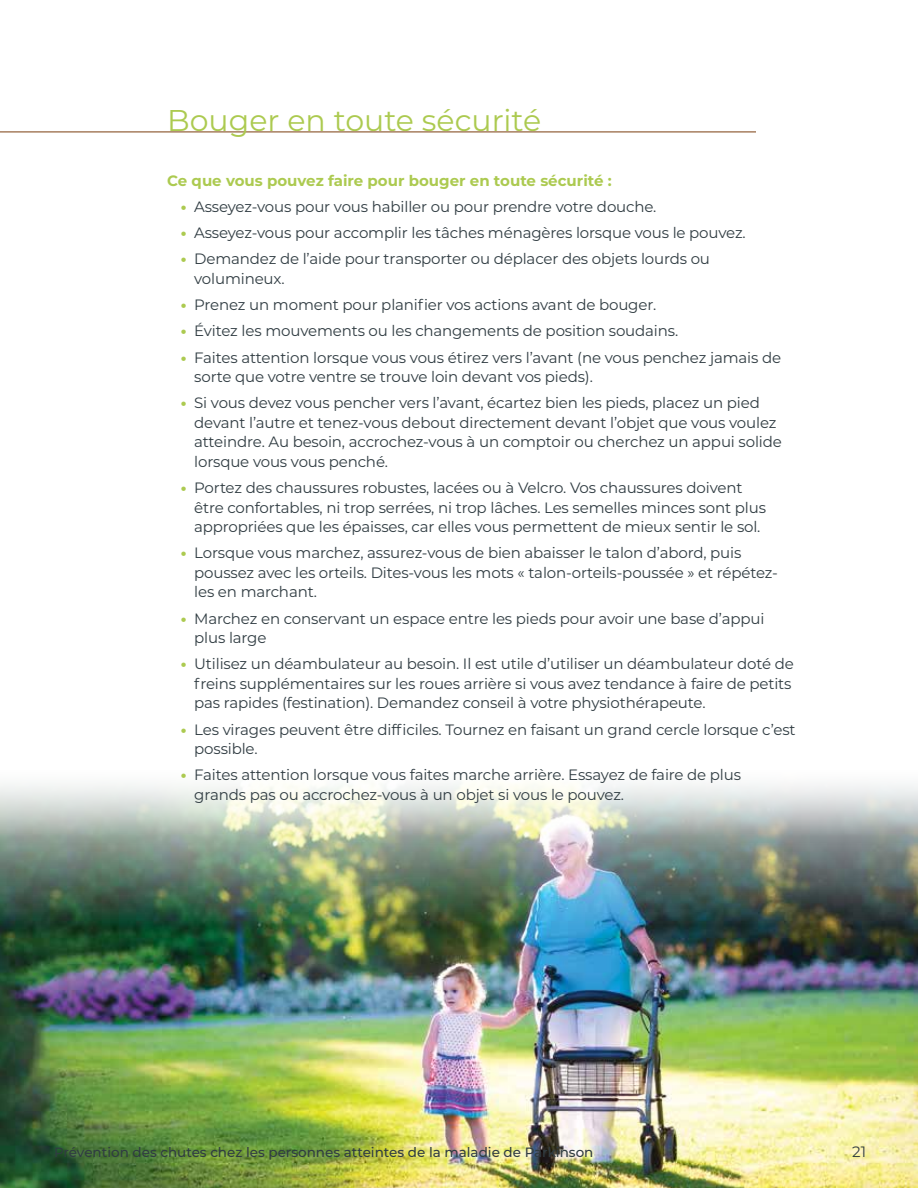
<style>
.page{position:relative;width:918px;height:1188px;background:#fff}
.page>*{position:absolute;margin:0;border:0;box-sizing:border-box;transform-origin:0 0}
.t1{font:30px "Montserrat";color:#acca50}
.t2{font:15px/19.5px "Montserrat";letter-spacing:-.01em;color:#303c42}
.t3{font:700 15px "Montserrat";color:#acca50}
.t4{font:500 13.5px "Montserrat";color:#303c42}
.s1{font-weight:800;color:#acca50}
</style>
<div class="page">
<img style="left:0;top:926px;width:918px;height:262px">
<img style="left:0;top:784px;width:918px;height:142px">
<hr style="left:0;top:131px;width:756px;height:1px;background:#8a532a">
<h1 class="t1" style="left:167px;top:99px;width:376px">Bouger en toute sécurité</h1>
<p class="t3" style="left:167px;top:170px;width:446px">Ce que vous pouvez faire pour bouger en toute sécurité :</p>
<p class="t2" style="left:181px;top:196px;width:477px"><span class="s1">•</span> Asseyez-vous pour vous habiller ou pour prendre votre douche.</p>
<p class="t2" style="left:181px;top:223px;width:567px"><span class="s1">•</span> Asseyez-vous pour accomplir les tâches ménagères lorsque vous le pouvez.</p>
<p class="t2" style="left:194px;top:249px;width:517px;text-indent:-14px"><span class="s1">•</span> Demandez de l’aide pour transporter ou déplacer des objets lourds ou volumineux.</p>
<p class="t2" style="left:181px;top:295px;width:477px"><span class="s1">•</span> Prenez un moment pour planifier vos actions avant de bouger.</p>
<p class="t2" style="left:181px;top:321px;width:499px"><span class="s1">•</span> Évitez les mouvements ou les changements de position soudains.</p>
<p class="t2" style="left:194px;top:347px;width:588px;text-indent:-14px"><span class="s1">•</span> Faites attention lorsque vous vous étirez vers l’avant (ne vous penchez jamais de sorte que votre ventre se trouve loin devant vos pieds).</p>
<p class="t2" style="left:194px;top:393px;width:589px;text-indent:-14px"><span class="s1">•</span> Si vous devez vous pencher vers l’avant, écartez bien les pieds, placez un pied devant l’autre et tenez-vous debout directement devant l’objet que vous voulez atteindre. Au besoin, accrochez-vous à un comptoir ou cherchez un appui solide lorsque vous vous penché.</p>
<p class="t2" style="left:194px;top:478px;width:573px;text-indent:-14px"><span class="s1">•</span> Portez des chaussures robustes, lacées ou à Velcro. Vos chaussures doivent être confortables, ni trop serrées, ni trop lâches. Les semelles minces sont plus appropriées que les épaisses, car elles vous permettent de mieux sentir le sol.</p>
<p class="t2" style="left:194px;top:543px;width:585px;text-indent:-14px"><span class="s1">•</span> Lorsque vous marchez, assurez-vous de bien abaisser le talon d’abord, puis poussez avec les orteils. Dites-vous les mots « talon-orteils-poussée » et répétez&shy;les en marchant.</p>
<p class="t2" style="left:194px;top:608px;width:572px;text-indent:-14px"><span class="s1">•</span> Marchez en conservant un espace entre les pieds pour avoir une base d’appui plus large</p>
<p class="t2" style="left:194px;top:654px;width:601px;text-indent:-14px"><span class="s1">•</span> Utilisez un déambulateur au besoin. Il est utile d’utiliser un déambulateur doté de freins supplémentaires sur les roues arrière si vous avez tendance à faire de petits pas rapides (festination). Demandez conseil à votre physiothérapeute.</p>
<p class="t2" style="left:194px;top:719px;width:603px;text-indent:-14px"><span class="s1">•</span> Les virages peuvent être difficiles. Tournez en faisant un grand cercle lorsque c’est possible.</p>
<p class="t2" style="left:194px;top:765px;width:548px;text-indent:-14px"><span class="s1">•</span> Faites attention lorsque vous faites marche arrière. Essayez de faire de plus grands pas ou accrochez-vous à un objet si vous le pouvez.</p>
<p class="t4" style="left:54px;top:1142px;width:541px">Prévention des chutes chez les personnes atteintes de la maladie de Parkinson</p>
<p class="t2" style="left:852px;top:1141px;width:15px">21</p>
</div>
